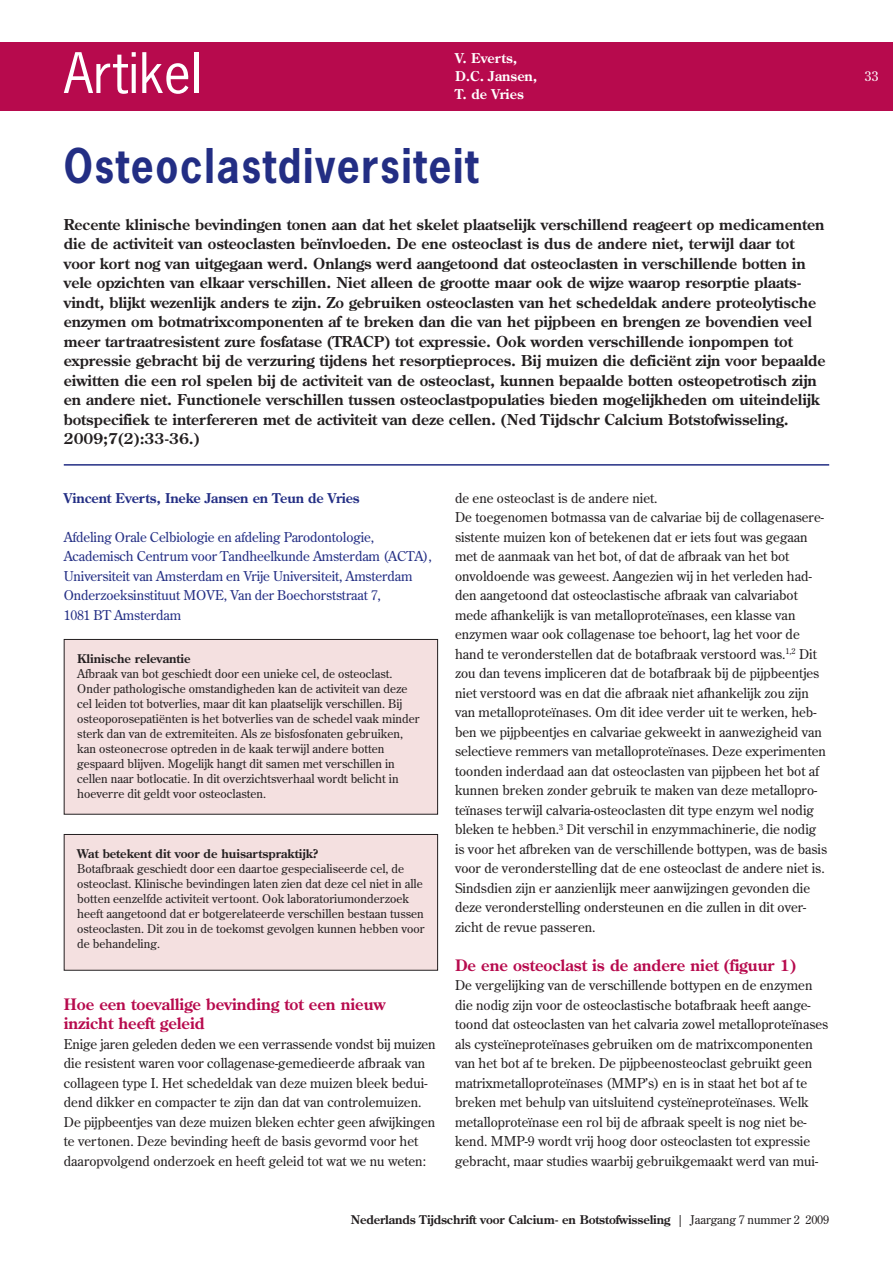
<style>
.page{position:relative;width:893px;height:1263px;background:#fff}
.page>*{position:absolute;margin:0;border:0;box-sizing:border-box;transform-origin:0 0}
.t1{font:52.5px "News Gothic Std";color:#fff}
.t2{font:700 45px "News Gothic Std";letter-spacing:.04em;color:#232e84;scale:.9 1}
.t3{font:700 15.75px/19.5px "Century Old Style Std";color:#b70a4d}
.t4{font:700 15px/19.5px "Century Old Style Std";color:#231f20}
.t5{font:13.5px/19.5px "Century Old Style Std";color:#231f20}
.t6{font:13.5px/19.5px "Century Old Style Std";letter-spacing:-.01em;color:#232e84}
.t7{font:700 13.5px "Century Old Style Std";letter-spacing:-.01em;color:#232e84}
.t8{font:700 13.5px/18px "Century Old Style Std";color:#fff}
.t9{font:13.5px "Century Old Style Std";color:#fff}
.t10{font:12px/15px "Century Old Style Std";color:#231f20}
.t11{font:700 12px "Century Old Style Std";color:#231f20}
.s1{font-weight:400}
</style>
<div class="page">
<div style="left:0;top:43px;width:893px;height:68px;background:#b70a4d"></div>
<hr style="left:64px;top:464px;width:765px;height:2px;background:#232e84">
<div style="left:64px;top:639px;width:374px;height:175px;background:#f4e0e0"></div>
<div style="left:64px;top:639px;width:374px;height:175px;border:1px solid #231f20"></div>
<div style="left:64px;top:834px;width:374px;height:136px;background:#f4e0e0"></div>
<div style="left:64px;top:834px;width:374px;height:136px;border:1px solid #231f20"></div>
<h1 class="t1" style="left:64px;top:52px;width:139px">Artikel</h1>
<p class="t8" style="left:455px;top:51px;width:84px">V. Everts,<br>D.C. Jansen,</p>
<p class="t8" style="left:455px;top:87px;width:70px">T. de Vries</p>
<h2 class="t2" style="left:64px;top:148px;width:462px">Osteoclastdiversiteit</h2>
<p class="t4" style="left:64px;top:216px;width:763px">Recente klinische bevindingen tonen aan dat het skelet plaatselijk verschillend reageert op medicamenten die de activiteit van osteoclasten beïnvloeden. De ene osteoclast is dus de andere niet, terwijl daar tot voor kort nog van uitgegaan werd. Onlangs werd aangetoond dat osteoclasten in verschillende botten in vele opzichten van elkaar verschillen. Niet alleen de grootte maar ook de wijze waarop resorptie plaats&shy;vindt, blijkt wezenlijk anders te zijn. Zo gebruiken osteoclasten van het schedeldak andere proteolytische enzymen om botmatrixcomponenten af te breken dan die van het pijpbeen en brengen ze bovendien veel meer tartraatresistent zure fosfatase (TRACP) tot expressie. Ook worden verschillende ionpompen tot expressie gebracht bij de verzuring tijdens het resorptieproces. Bij muizen die deficiënt zijn voor bepaalde eiwitten die een rol spelen bij de activiteit van de osteoclast, kunnen bepaalde botten osteopetrotisch zijn en andere niet. Functionele verschillen tussen osteoclastpopulaties bieden mogelijkheden om uiteindelijk botspecifiek te interfereren met de activiteit van deze cellen. (Ned Tijdschr Calcium Botstofwisseling.<br>2009;7(2):33-36.)</p>
<p class="t7" style="left:64px;top:492px;width:297px">Vincent Everts, Ineke Jansen en Teun de Vries</p>
<p class="t6" style="left:64px;top:528px;width:369px">Afdeling Orale Celbiologie en afdeling Parodontologie, Academisch Centrum voor Tandheelkunde Amsterdam (ACTA), Universiteit van Amsterdam en Vrije Universiteit, Amsterdam Onderzoeksinstituut MOVE, Van der Boechorststraat 7,<br>1081 BT Amsterdam</p>
<p class="t11" style="left:77px;top:654px;width:115px">Klinische relevantie</p>
<p class="t10" style="left:77px;top:667px;width:344px">Afbraak van bot geschiedt door een unieke cel, de osteoclast.<br>Onder pathologische omstandigheden kan de activiteit van deze cel leiden tot botverlies, maar dit kan plaatselijk verschillen. Bij osteoporosepatiënten is het botverlies van de schedel vaak minder sterk dan van de extremiteiten. Als ze bisfosfonaten gebruiken, kan osteonecrose optreden in de kaak terwijl andere botten gespaard blijven. Mogelijk hangt dit samen met verschillen in cellen naar botlocatie. In dit overzichtsverhaal wordt belicht in hoeverre dit geldt voor osteoclasten.</p>
<p class="t11" style="left:77px;top:849px;width:243px">Wat betekent dit voor de huisartspraktijk?</p>
<p class="t10" style="left:77px;top:862px;width:349px">Botafbraak geschiedt door een daartoe gespecialiseerde cel, de osteoclast. Klinische bevindingen laten zien dat deze cel niet in alle botten eenzelfde activiteit vertoont. Ook laboratoriumonderzoek heeft aangetoond dat er botgerelateerde verschillen bestaan tussen osteoclasten. Dit zou in de toekomst gevolgen kunnen hebben voor de behandeling.</p>
<p class="t3" style="left:64px;top:995px;width:323px">Hoe een toevallige bevinding tot een nieuw inzicht heeft geleid</p>
<p class="t5" style="left:64px;top:1035px;width:373px">Enige jaren geleden deden we een verrassende vondst bij muizen die resistent waren voor collagenase-gemedieerde afbraak van collageen type I. Het schedeldak van deze muizen bleek bedui&shy;dend dikker en compacter te zijn dan dat van controlemuizen.<br>De pijpbeentjes van deze muizen bleken echter geen afwijkingen te vertonen. Deze bevinding heeft de basis gevormd voor het daaropvolgend onderzoek en heeft geleid tot wat we nu weten:</p>
<p class="t5" style="left:455px;top:489px;width:374px">de ene osteoclast is de andere niet.<br>De toegenomen botmassa van de calvariae bij de collagenasere&shy;sistente muizen kon of betekenen dat er iets fout was gegaan met de aanmaak van het bot, of dat de afbraak van het bot onvoldoende was geweest. Aangezien wij in het verleden had&shy;den aangetoond dat osteoclastische afbraak van calvariabot mede afhankelijk is van metalloproteïnases, een klasse van enzymen waar ook collagenase toe behoort, lag het voor de hand te veronderstellen dat de botafbraak verstoord was.<sup>1,2</sup> Dit zou dan tevens impliceren dat de botafbraak bij de pijpbeentjes niet verstoord was en dat die afbraak niet afhankelijk zou zijn van metalloproteïnases. Om dit idee verder uit te werken, heb&shy;ben we pijpbeentjes en calvariae gekweekt in aanwezigheid van selectieve remmers van metalloproteïnases. Deze experimenten toonden inderdaad aan dat osteoclasten van pijpbeen het bot af kunnen breken zonder gebruik te maken van deze metallopro&shy;teïnases terwijl calvaria-osteoclasten dit type enzym wel nodig bleken te hebben.<sup>3</sup> Dit verschil in enzymmachinerie, die nodig is voor het afbreken van de verschillende bottypen, was de basis voor de veronderstelling dat de ene osteoclast de andere niet is.<br>Sindsdien zijn er aanzienlijk meer aanwijzingen gevonden die deze veronderstelling ondersteunen en die zullen in dit over&shy;zicht de revue passeren.</p>
<p class="t3" style="left:455px;top:956px;width:343px">De ene osteoclast is de andere niet (figuur 1)</p>
<p class="t5" style="left:455px;top:976px;width:375px">De vergelijking van de verschillende bottypen en de enzymen die nodig zijn voor de osteoclastische botafbraak heeft aange&shy;toond dat osteoclasten van het calvaria zowel metalloproteïnases als cysteïneproteïnases gebruiken om de matrixcomponenten van het bot af te breken. De pijpbeenosteoclast gebruikt geen matrixmetalloproteïnases (MMP’s) en is in staat het bot af te breken met behulp van uitsluitend cysteïneproteïnases. Welk metalloproteïnase een rol bij de afbraak speelt is nog niet be&shy;kend. MMP-9 wordt vrij hoog door osteoclasten tot expressie gebracht, maar studies waarbij gebruikgemaakt werd van mui-</p>
<p class="t11" style="left:351px;top:1215px;width:480px">Nederlands Tijdschrift voor Calcium- en Botstofwisseling <span class="s1">| Jaargang 7 nummer 2 2009</span></p>
<p class="t9" style="left:865px;top:71px;width:15px">33</p>
</div>
